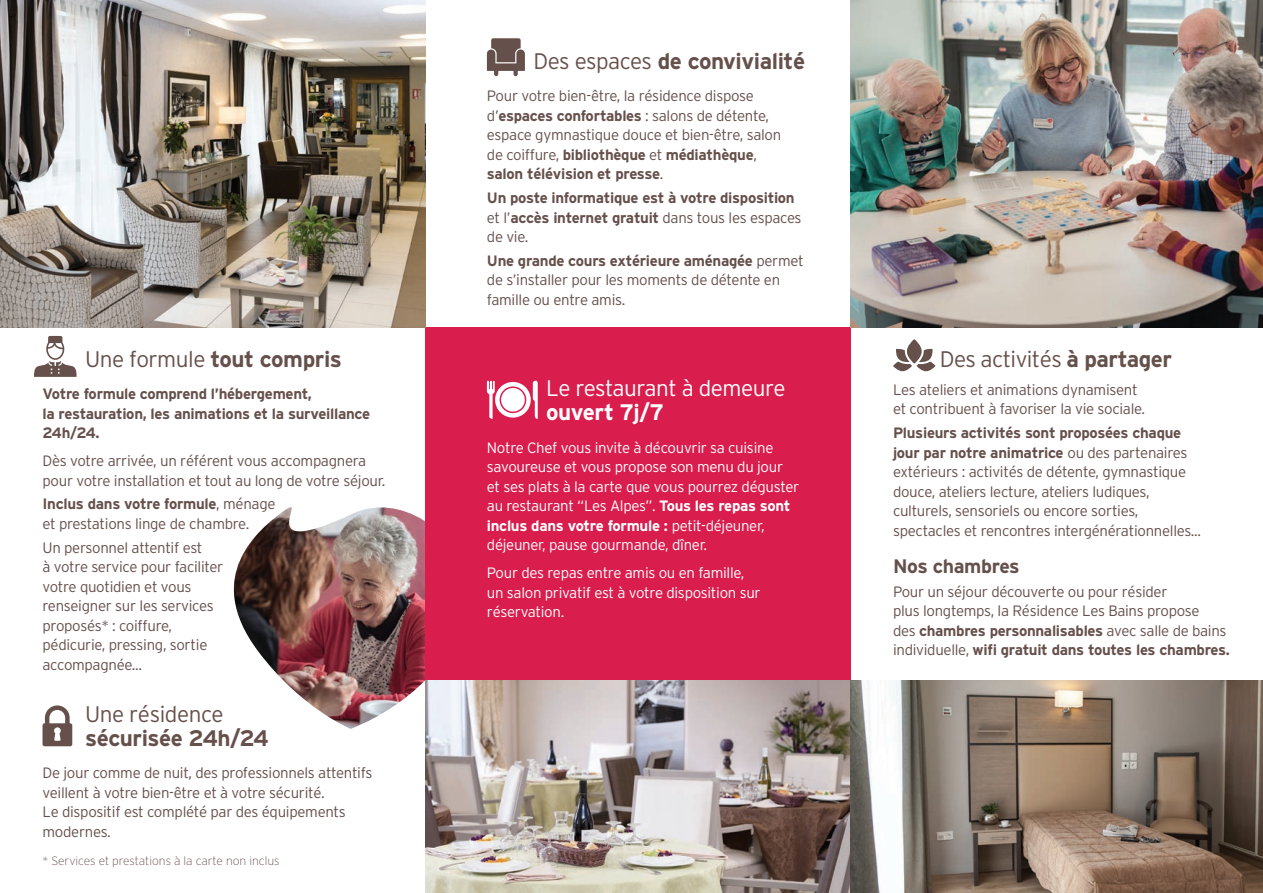
<style>
.page{position:relative;width:1263px;height:893px;background:#fff}
.page>*{position:absolute;margin:0;border:0;box-sizing:border-box;transform-origin:0 0}
.t1{font:700 22.5px "Interstate";letter-spacing:-.02em;color:#66504b}
.t2{font:300 22.5px "Interstate";letter-spacing:-.025em;color:#66504b}
.t3{font:300 22.5px "Interstate";letter-spacing:-.02em;color:#fff}
.t4{font:700 22.5px "Interstate";letter-spacing:-.02em;color:#fff}
.t5{font:700 19.5px "Interstate";letter-spacing:-.02em;color:#66504b}
.t6{font:300 15px/19.5px "Interstate";letter-spacing:-.02em;color:#66504b}
.t7{font:300 15px/19.5px "Interstate";letter-spacing:-.02em;color:#fff}
.t8{font:700 15px/19.5px "Interstate";letter-spacing:-.02em;color:#66504b}
.t9{font:200 12px "Interstate";color:#66504b}
.s1{font-weight:300}
.s2{font-weight:700}
</style>
<div class="page">
<img style="left:233px;top:507px;width:192px;height:222px">
<div style="left:425px;top:327px;width:425px;height:353px;background:#d91d4d"></div>
<img style="left:425px;top:680px;width:425px;height:213px">
<svg style="left:487px;top:381px;width:51px;height:38px"></svg>
<div style="left:501px;top:388px;width:24px;height:24px;background:#fff;border-radius:50%"></div>
<img style="left:0;top:0;width:425px;height:327px">
<svg style="left:34px;top:336px;width:43px;height:41px"></svg>
<svg style="left:43px;top:705px;width:29px;height:41px"></svg>
<img style="left:850px;top:0;width:413px;height:327px">
<svg style="left:487px;top:38px;width:38px;height:38px"></svg>
<svg style="left:893px;top:349px;width:42px;height:22px"></svg>
<svg style="left:907px;top:339px;width:15px;height:25px"></svg>
<img style="left:850px;top:680px;width:413px;height:213px">
<h1 class="t1" style="left:85px;top:346px;width:258px"><span class="s1">Une formule</span> tout compris</h1>
<p class="t8" style="left:43px;top:384px;width:329px">Votre formule comprend l’hébergement,<br>la restauration, les animations et la surveillance<br>24h/24.</p>
<p class="t6" style="left:43px;top:451px;width:344px">Dès votre arrivée, un référent vous accompagnera pour votre installation et tout au long de votre séjour.</p>
<p class="t6" style="left:43px;top:494px;width:235px"><span class="s2">Inclus dans votre formule</span>, ménage et prestations linge de chambre.</p>
<p class="t6" style="left:43px;top:537px;width:182px">Un personnel attentif est<br>à votre service pour faciliter votre quotidien et vous renseigner sur les services proposés* : coiffure, pédicurie, pressing, sortie accompagnée...</p>
<h1 class="t2" style="left:85px;top:701px;width:140px">Une résidence</h1>
<h1 class="t1" style="left:85px;top:725px;width:185px">sécurisée 24h/24</h1>
<p class="t6" style="left:43px;top:763px;width:331px">De jour comme de nuit, des professionnels attentifs veillent à votre bien-être et à votre sécurité.<br>Le dispositif est complété par des équipements modernes.</p>
<p class="t9" style="left:43px;top:854px;width:239px">* Services et prestations à la carte non inclus</p>
<h1 class="t1" style="left:533px;top:49px;width:273px"><span class="s1">Des espaces</span> de convivialité</h1>
<p class="t6" style="left:487px;top:86px;width:296px">Pour votre bien-être, la résidence dispose d’<span class="s2">espaces confortables</span> : salons de détente, espace gymnastique douce et bien-être, salon de coiffure, <span class="s2">bibliothèque</span> et <span class="s2">médiathèque</span>, <span class="s2">salon télévision et presse</span>.</p>
<p class="t8" style="left:487px;top:188px;width:316px">Un poste informatique est à votre disposition <span class="s1">et l’</span>accès internet gratuit <span class="s1">dans tous les espaces de vie.</span></p>
<p class="t6" style="left:487px;top:251px;width:318px"><span class="s2">Une grande cours extérieure aménagée</span> permet de s’installer pour les moments de détente en famille ou entre amis.</p>
<h1 class="t3" style="left:546px;top:376px;width:241px">Le restaurant à demeure</h1>
<h1 class="t4" style="left:546px;top:400px;width:119px">ouvert 7j/7</h1>
<p class="t7" style="left:487px;top:438px;width:314px">Notre Chef vous invite à découvrir sa cuisine savoureuse et vous propose son menu du jour et ses plats à la carte que vous pourrez déguster au restaurant “Les Alpes”. <span class="s2">Tous les repas sont inclus dans votre formule :</span> petit-déjeuner, déjeuner, pause gourmande, dîner.</p>
<p class="t7" style="left:487px;top:563px;width:275px">Pour des repas entre amis ou en famille, un salon privatif est à votre disposition sur réservation.</p>
<h1 class="t2" style="left:940px;top:346px;width:234px">Des activités <span class="s2">à partager</span></h1>
<p class="t6" style="left:893px;top:380px;width:254px">Les ateliers et animations dynamisent et contribuent à favoriser la vie sociale.</p>
<p class="t6" style="left:893px;top:423px;width:310px"><span class="s2">Plusieurs activités sont proposées chaque jour par notre animatrice</span> ou des partenaires extérieurs : activités de détente, gymnastique douce, ateliers lecture, ateliers ludiques, culturels, sensoriels ou encore sorties, spectacles et rencontres intergénérationnelles...</p>
<h2 class="t5" style="left:893px;top:555px;width:128px">Nos chambres</h2>
<p class="t6" style="left:893px;top:581px;width:338px">Pour un séjour découverte ou pour résider<br>plus longtemps, la Résidence Les Bains propose<br>des <span class="s2">chambres personnalisables</span> avec salle de bains individuelle, <span class="s2">wifi gratuit dans toutes les chambres.</span></p>
</div>
